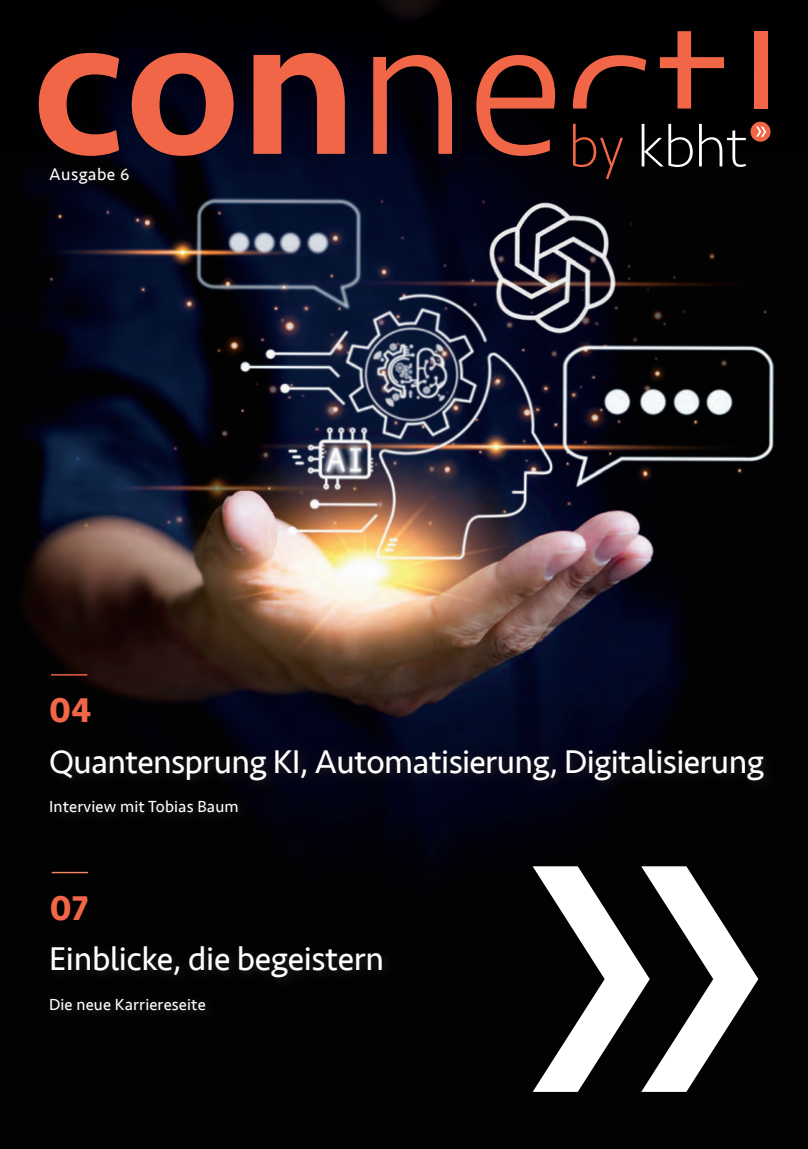
<style>
.page{position:relative;width:808px;height:1149px;background:#fff}
.page>*{position:absolute;margin:0;border:0;box-sizing:border-box;transform-origin:0 0}
.t1{font:700 35.25px "Seravek";color:#f26648}
.t2{font:33.75px "Seravek";letter-spacing:-.02em;color:#fff}
.t3{font:17.25px "Seravek";letter-spacing:.03em;color:#fff}
.t4{font:16.5px "Seravek";letter-spacing:.01em;color:#fff}
</style>
<div class="page">
<img style="left:0;top:196px;width:808px;height:952px">
<svg style="left:0;top:98px;width:808px;height:98px;background:#020410"></svg>
<svg style="left:45px;top:743px;width:729px;height:79px;background:#05050e"></svg>
<hr style="left:51px;top:674px;width:36px;height:1px;background:#f26648">
<svg style="left:533px;top:866px;width:225px;height:225px"></svg>
<hr style="left:52px;top:871px;width:36px;height:2px;background:#f48465">
<div style="left:45px;top:941px;width:348px;height:79px;background:#030303"></div>
<div style="left:0;top:0;width:808px;height:98px;background:#000"></div>
<svg style="left:39px;top:31px;width:685px;height:125px"></svg>
<div style="left:754px;top:31px;width:14px;height:77px;background:#f26648"></div>
<svg style="left:573px;top:124px;width:50px;height:55px;background:#26100c"></svg>
<svg style="left:642px;top:122px;width:128px;height:45px;background:#332d2b"></svg>
<div style="left:42px;top:160px;width:94px;height:31px;background:#231f20;opacity:.6"></div>
<p class="t3" style="left:49px;top:161px;width:82px">Ausgabe 6</p>
<p class="t1" style="left:49px;top:681px;width:44px">04</p>
<p class="t2" style="left:49px;top:735px;width:716px">Quantensprung KI, Automatisierung, Digitalisierung</p>
<p class="t4" style="left:49px;top:793px;width:191px">Interview mit Tobias Baum</p>
<p class="t1" style="left:50px;top:879px;width:40px">07</p>
<p class="t2" style="left:49px;top:932px;width:337px">Einblicke, die begeistern</p>
<p class="t4" style="left:49px;top:990px;width:158px">Die neue Karriereseite</p>
</div>
